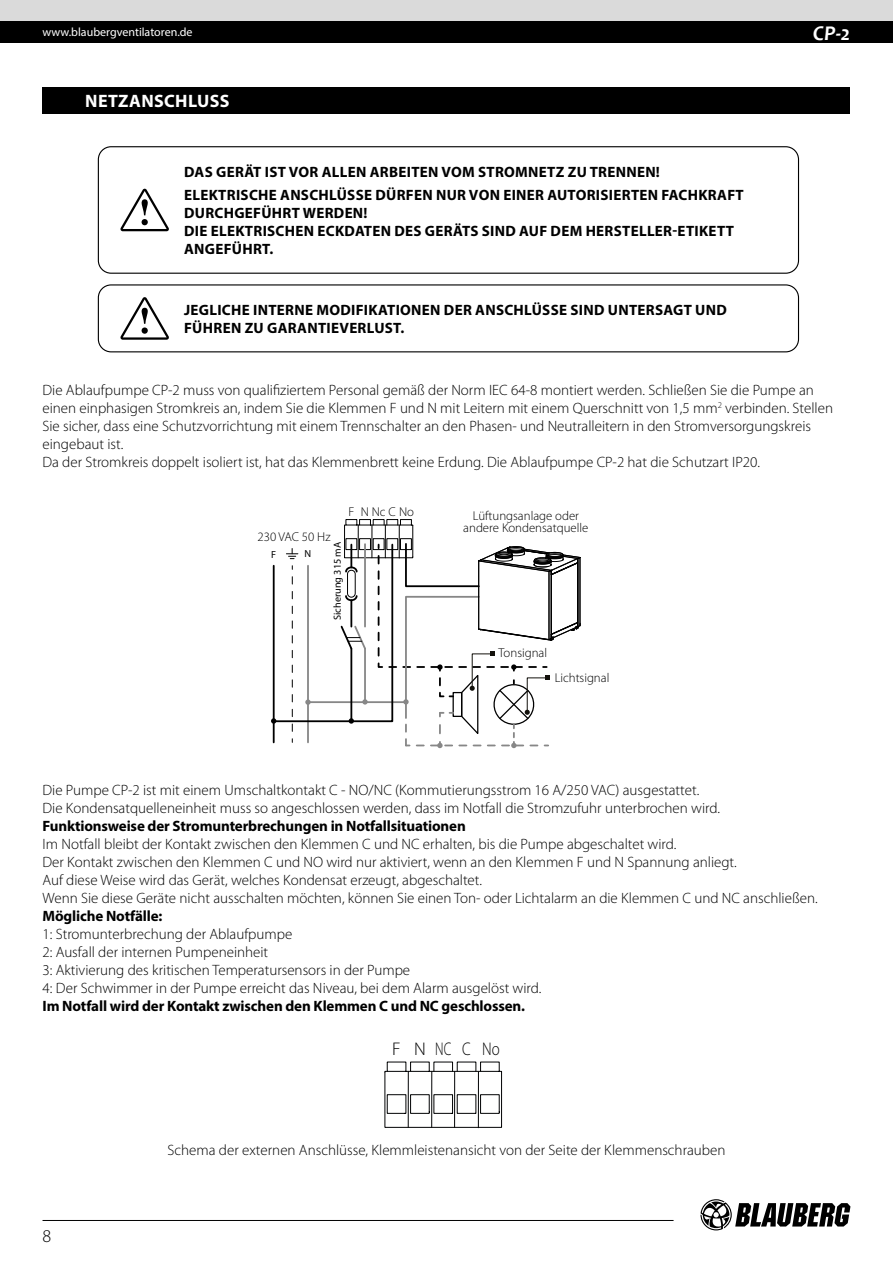
<style>
.page{position:relative;width:893px;height:1263px;background:#fff}
.page>*{position:absolute;margin:0;border:0;box-sizing:border-box;transform-origin:0 0}
.t1{font:italic 700 21px "Candara";color:#fff}
.t2{font:300 18.3px "Myriad Pro";letter-spacing:.255em;color:#000}
.t3{font:700 18px "Myriad Pro";letter-spacing:.02em;color:#fff}
.t4{font:300 18px "Myriad Pro";color:#000}
.t5{font:300 15px/18px "Myriad Pro";color:#000}
.t6{font:700 15px/18px "Myriad Pro";letter-spacing:.02em;color:#000}
.t7{font:700 15px "Myriad Pro";letter-spacing:-.01em;color:#000}
.t8{font:300 12.75px/12.8px "Myriad Pro";color:#000;text-align:center}
.t9{font:12px "Myriad Pro";color:#fff}
.t10{font:10.2px "Myriad Pro";color:#000}
</style>
<div class="page">
<div style="left:0;top:0;width:893px;height:21px;background:#dadada"></div>
<div style="left:0;top:21px;width:893px;height:22px;background:#000"></div>
<svg style="left:700px;top:1199px;width:150px;height:31px"></svg>
<hr style="left:43px;top:1220px;width:631px;height:1px;background:#000">
<svg style="left:271px;top:519px;width:310px;height:229px"></svg>
<svg style="left:384px;top:1061px;width:118px;height:67px"></svg>
<hr style="left:408px;top:1071px;width:1px;height:56px;background:#010203">
<hr style="left:431px;top:1071px;width:1px;height:56px;background:#010203">
<hr style="left:454px;top:1071px;width:1px;height:56px;background:#010203">
<hr style="left:478px;top:1072px;width:1px;height:56px;background:#010203">
<div style="left:98px;top:146px;width:701px;height:128px;border:1px solid #000;border-radius:13px"></div>
<div style="left:98px;top:284px;width:701px;height:68px;border:1px solid #000;border-radius:13px"></div>
<svg style="left:120px;top:189px;width:49px;height:42px"></svg>
<svg style="left:120px;top:297px;width:49px;height:43px"></svg>
<div style="left:43px;top:87px;width:807px;height:27px;background:#000"></div>
<p class="t9" style="left:43px;top:25px;width:152px">www.blaubergventilatoren.de</p>
<h1 class="t1" style="left:813px;top:20px;width:39px">CP-2</h1>
<p class="t3" style="left:85px;top:89px;width:146px">NETZANSCHLUSS</p>
<p class="t6" style="left:184px;top:161px;width:561px;line-height:22.2px">DAS GERÄT IST VOR ALLEN ARBEITEN VOM STROMNETZ ZU TRENNEN!<br>ELEKTRISCHE ANSCHLÜSSE DÜRFEN NUR VON EINER AUTORISIERTEN FACHKRAFT</p>
<p class="t6" style="left:184px;top:203px;width:551px">DURCHGEFÜHRT WERDEN!<br>DIE ELEKTRISCHEN ECKDATEN DES GERÄTS SIND AUF DEM HERSTELLER-ETIKETT<br>ANGEFÜHRT.</p>
<p class="t6" style="left:184px;top:300px;width:544px">JEGLICHE INTERNE MODIFIKATIONEN DER ANSCHLÜSSE SIND UNTERSAGT UND<br>FÜHREN ZU GARANTIEVERLUST.</p>
<p class="t5" style="left:43px;top:381px;width:792px">Die Ablaufpumpe CP-2 muss von qualifiziertem Personal gemäß der Norm IEC 64-8 montiert werden. Schließen Sie die Pumpe an einen einphasigen Stromkreis an, indem Sie die Klemmen F und N mit Leitern mit einem Querschnitt von 1,5 mm<sup>2</sup> verbinden. Stellen Sie sicher, dass eine Schutzvorrichtung mit einem Trennschalter an den Phasen- und Neutralleitern in den Stromversorgungskreis eingebaut ist.<br>Da der Stromkreis doppelt isoliert ist, hat das Klemmenbrett keine Erdung. Die Ablaufpumpe CP-2 hat die Schutzart IP20.</p>
<p class="t8" style="left:348px;top:505px;width:67px">F NNcCNo</p>
<p class="t8" style="left:257px;top:531px;width:75px">230 VAC 50 Hz</p>
<p class="t10" style="left:331px;top:620px;width:80px;rotate:-90deg">Sicherung 315 mA</p>
<p class="t10" style="left:305px;top:548px;width:8px">N</p>
<p class="t10" style="left:271px;top:548px;width:6px">F</p>
<p class="t8" style="left:463px;top:509px;width:127px">Lüftungsanlage oder andere Kondensatquelle</p>
<p class="t8" style="left:498px;top:647px;width:50px">Tonsignal</p>
<p class="t8" style="left:555px;top:671px;width:56px">Lichtsignal</p>
<p class="t5" style="left:43px;top:782px;width:679px">Die Pumpe CP-2 ist mit einem Umschaltkontakt C - NO/NC (Kommutierungsstrom 16 A/250 VAC) ausgestattet.<br>Die Kondensatquelleneinheit muss so angeschlossen werden, dass im Notfall die Stromzufuhr unterbrochen wird.</p>
<p class="t7" style="left:43px;top:817px;width:425px">Funktionsweise der Stromunterbrechungen in Notfallsituationen</p>
<p class="t5" style="left:43px;top:836px;width:777px">Im Notfall bleibt der Kontakt zwischen den Klemmen C und NC erhalten, bis die Pumpe abgeschaltet wird.<br>Der Kontakt zwischen den Klemmen C und NO wird nur aktiviert, wenn an den Klemmen F und N Spannung anliegt.<br>Auf diese Weise wird das Gerät, welches Kondensat erzeugt, abgeschaltet.<br>Wenn Sie diese Geräte nicht ausschalten möchten, können Sie einen Ton- oder Lichtalarm an die Klemmen C und NC anschließen.</p>
<p class="t7" style="left:43px;top:907px;width:121px">Mögliche Notfälle:</p>
<p class="t5" style="left:43px;top:926px;width:500px">1: Stromunterbrechung der Ablaufpumpe<br>2: Ausfall der internen Pumpeneinheit<br>3: Aktivierung des kritischen Temperatursensors in der Pumpe<br>4: Der Schwimmer in der Pumpe erreicht das Niveau, bei dem Alarm ausgelöst wird.</p>
<p class="t7" style="left:43px;top:997px;width:484px">Im Notfall wird der Kontakt zwischen den Klemmen C und NC geschlossen.</p>
<p class="t2" style="left:392px;top:1039px;width:109px">FNNC C No</p>
<p class="t4" style="left:43px;top:1226px;width:10px">8</p>
<p class="t5" style="left:167px;top:1141px;width:559px">Schema der externen Anschlüsse, Klemmleistenansicht von der Seite der Klemmenschrauben</p>
</div>
